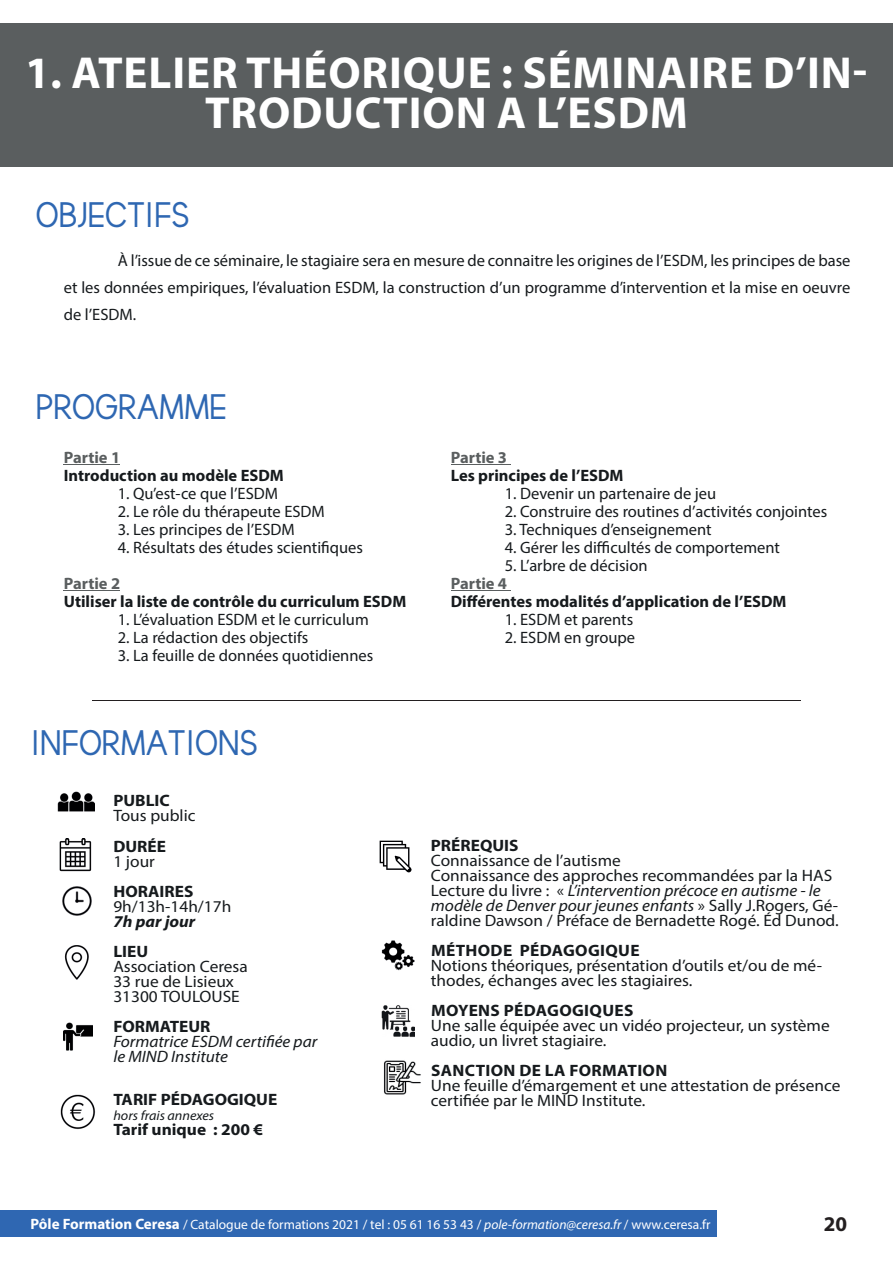
<style>
.page{position:relative;width:893px;height:1263px;background:#fff}
.page>*{position:absolute;margin:0;border:0;box-sizing:border-box;transform-origin:0 0}
.t1{font:700 45px/40.5px "Myriad Pro";letter-spacing:.02em;color:#fff;text-align:center}
.t2{font:36px "thebrooklynbold";color:#2e67b2}
.t3{font:700 21px "Myriad Pro";color:#231f20}
.t4{font:16.5px/27px "Myriad Pro";color:#161a1d;text-align:justify}
.t5{font:16.5px/15px "Myriad Pro";color:#161a1d;scale:1.05 1}
.t6{font:700 16.5px "Myriad Pro";color:#161a1d}
.t7{font:700 16.5px "Myriad Pro";color:#161a1d;scale:1.05 1}
.t8{font:700 16.5px "Myriad Pro";letter-spacing:.02em;color:#161a1d;scale:1.05 1}
.t9{font:italic 16.5px/15px "Myriad Pro";color:#161a1d;scale:1.05 1}
.t10{font:700 16.5px "Myriad Pro";color:#5a5e5f}
.t11{font:italic 700 16.5px "Myriad Pro";color:#161a1d;scale:1.05 1}
.t12{font:13.5px "Myriad Pro";color:#fff}
.t13{font:italic 13.5px "Myriad Pro";color:#161a1d;scale:1.05 1}
.s1{font-style:italic}
.s2{font-weight:700;font-size:15px}
</style>
<div class="page">
<div style="left:0;top:23px;width:893px;height:143px;background:#5a5e5f"></div>
<hr style="left:64px;top:464px;width:56px;height:1px;background:#5a5e5f">
<hr style="left:64px;top:590px;width:56px;height:1px;background:#5a5e5f">
<hr style="left:451px;top:464px;width:59px;height:1px;background:#5a5e5f">
<hr style="left:451px;top:590px;width:59px;height:1px;background:#5a5e5f">
<hr style="left:92px;top:700px;width:709px;height:1px;background:#231f20">
<img style="left:59px;top:839px;width:33px;height:33px">
<img style="left:62px;top:886px;width:30px;height:30px">
<img style="left:64px;top:945px;width:25px;height:35px">
<img style="left:379px;top:840px;width:32px;height:32px">
<img style="left:58px;top:791px;width:36px;height:21px">
<img style="left:60px;top:1094px;width:36px;height:36px">
<img style="left:381px;top:1005px;width:33px;height:32px">
<img style="left:381px;top:940px;width:33px;height:31px">
<img style="left:64px;top:1022px;width:28px;height:28px">
<div style="left:0;top:1210px;width:717px;height:27px;background:#2f67b2"></div>
<img style="left:384px;top:1060px;width:37px;height:35px">
<h1 class="t1" style="left:25px;top:51px;width:844px">1. ATELIER THÉORIQUE : SÉMINAIRE D’IN-<br>TRODUCTION A L’ESDM</h1>
<h2 class="t2" style="left:36px;top:193px;width:155px">OBJECTIFS</h2>
<p class="t4" style="left:64px;top:247px;width:788px;text-indent:54px">À l’issue de ce séminaire, le stagiaire sera en mesure de connaitre les origines de l’ESDM, les principes de base et les données empiriques, l’évaluation ESDM, la construction d’un programme d’intervention et la mise en oeuvre de l’ESDM.</p>
<h2 class="t2" style="left:36px;top:384px;width:192px">PROGRAMME</h2>
<p class="t10" style="left:64px;top:446px;width:58px">Partie 1</p>
<p class="t6" style="left:64px;top:464px;width:222px">Introduction au modèle ESDM</p>
<p class="t4" style="left:118px;top:480px;width:162px">1. Qu’est-ce que l’ESDM</p>
<p class="t4" style="left:118px;top:498px;width:209px">2. Le rôle du thérapeute ESDM</p>
<p class="t4" style="left:118px;top:516px;width:179px">3. Les principes de l’ESDM</p>
<p class="t4" style="left:118px;top:534px;width:247px">4. Résultats des études scientifiques</p>
<p class="t10" style="left:64px;top:572px;width:58px">Partie 2</p>
<p class="t6" style="left:64px;top:590px;width:344px">Utiliser la liste de contrôle du curriculum ESDM</p>
<p class="t4" style="left:118px;top:606px;width:252px">1. L’évaluation ESDM et le curriculum</p>
<p class="t4" style="left:118px;top:624px;width:192px">2. La rédaction des objectifs</p>
<p class="t4" style="left:118px;top:642px;width:257px">3. La feuille de données quotidiennes</p>
<p class="t10" style="left:451px;top:446px;width:58px">Partie 3</p>
<p class="t6" style="left:451px;top:464px;width:174px">Les principes de l’ESDM</p>
<p class="t4" style="left:505px;top:480px;width:213px">1. Devenir un partenaire de jeu</p>
<p class="t4" style="left:505px;top:498px;width:324px">2. Construire des routines d’activités conjointes</p>
<p class="t4" style="left:505px;top:516px;width:209px">3. Techniques d’enseignement</p>
<p class="t4" style="left:505px;top:534px;width:277px">4. Gérer les difficultés de comportement</p>
<p class="t4" style="left:505px;top:552px;width:144px">5. L’arbre de décision</p>
<p class="t10" style="left:451px;top:572px;width:58px">Partie 4</p>
<p class="t6" style="left:451px;top:590px;width:337px">Différentes modalités d’application de l’ESDM</p>
<p class="t4" style="left:505px;top:606px;width:130px">1. ESDM et parents</p>
<p class="t4" style="left:505px;top:624px;width:132px">2. ESDM en groupe</p>
<h2 class="t2" style="left:31px;top:721px;width:228px">INFORMATIONS</h2>
<p class="t7" style="left:113px;top:790px;width:55px">PUBLIC</p>
<p class="t5" style="left:113px;top:808px;width:80px">Tous public</p>
<p class="t7" style="left:113px;top:836px;width:52px">DURÉE</p>
<p class="t5" style="left:113px;top:854px;width:41px">1 jour</p>
<p class="t7" style="left:113px;top:881px;width:78px">HORAIRES</p>
<p class="t5" style="left:113px;top:899px;width:114px">9h/13h-14h/17h</p>
<p class="t11" style="left:113px;top:911px;width:79px">7h par jour</p>
<p class="t7" style="left:113px;top:941px;width:35px">LIEU</p>
<p class="t5" style="left:113px;top:959px;width:129px">Association Ceresa<br>33 rue de Lisieux<br>31300 TOULOUSE</p>
<p class="t7" style="left:113px;top:1016px;width:94px">FORMATEUR</p>
<p class="t9" style="left:113px;top:1034px;width:196px">Formatrice ESDM certifiée par le MIND Institute</p>
<p class="t7" style="left:113px;top:1088px;width:158px">TARIF PÉDAGOGIQUE</p>
<p class="t13" style="left:113px;top:1107px;width:98px">hors frais annexes</p>
<p class="t7" style="left:113px;top:1118px;width:144px">Tarif unique : 200 €</p>
<p class="t7" style="left:431px;top:834px;width:85px">PRÉREQUIS</p>
<p class="t5" style="left:431px;top:852px;width:390px">Connaissance de l’autisme<br>Connaissance des approches recommandées par la HAS Lecture du livre : « <span class="s1">L’intervention précoce en autisme - le modèle de Denver pour jeunes enfants</span> » Sally J.Rogers, Gé&shy;raldine Dawson / Préface de Bernadette Rogé. Éd Dunod.</p>
<p class="t8" style="left:431px;top:939px;width:200px">MÉTHODE PÉDAGOGIQUE</p>
<p class="t5" style="left:431px;top:957px;width:374px">Notions théoriques, présentation d’outils et/ou de mé&shy;thodes, échanges avec les stagiaires.</p>
<p class="t8" style="left:431px;top:999px;width:194px">MOYENS PÉDAGOGIQUES</p>
<p class="t5" style="left:431px;top:1017px;width:381px">Une salle équipée avec un vidéo projecteur, un système audio, un livret stagiaire.</p>
<p class="t8" style="left:431px;top:1059px;width:227px">SANCTION DE LA FORMATION</p>
<p class="t5" style="left:431px;top:1077px;width:391px">Une feuille d’émargement et une attestation de présence certifiée par le MIND Institute.</p>
<p class="t12" style="left:31px;top:1216px;width:681px"><span class="s2">Pôle Formation Ceresa</span> / Catalogue de formations 2021 / tel : 05 61 16 53 43 / <span class="s1">pole-formation@ceresa.fr</span> / www.ceresa.fr</p>
<p class="t3" style="left:824px;top:1210px;width:25px">20</p>
</div>
